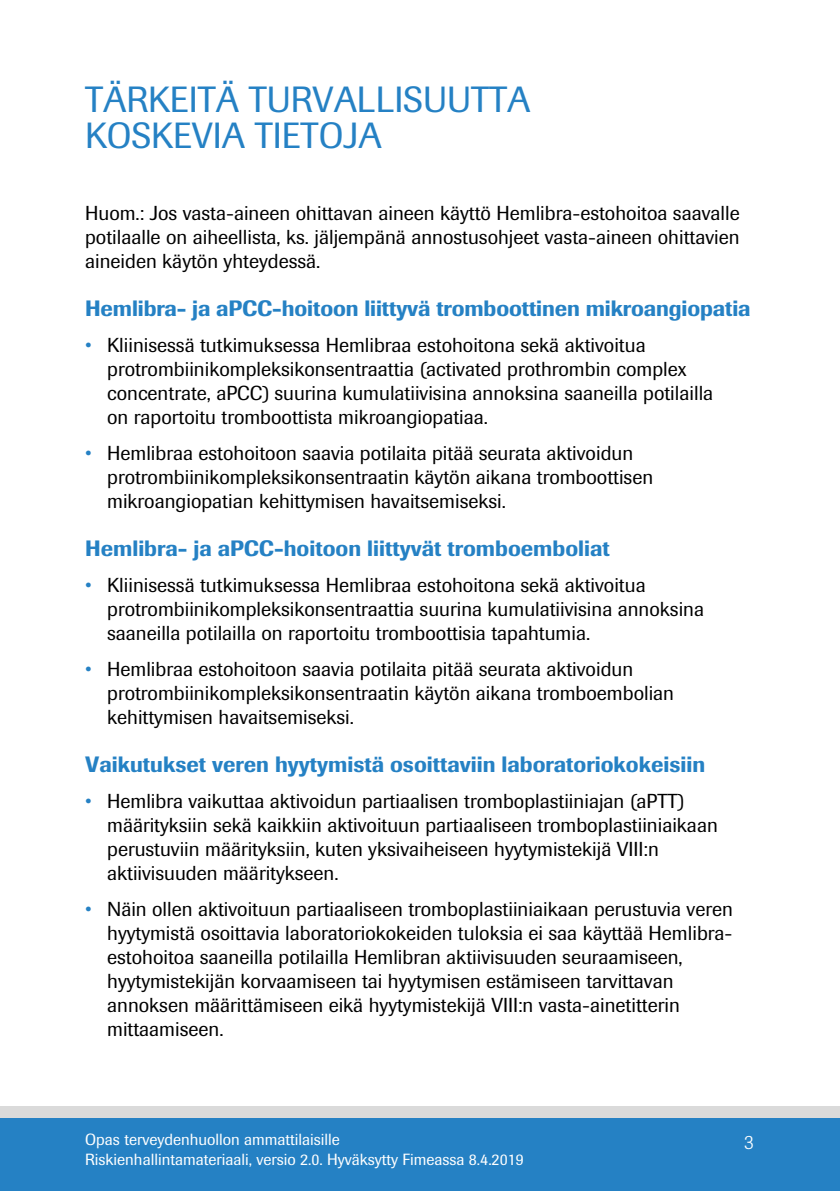
<style>
.page{position:relative;width:840px;height:1191px;background:#fff}
.page>*{position:absolute;margin:0;border:0;box-sizing:border-box;transform-origin:0 0}
.t1{font:36px/36px "Imago";color:#2581c4}
.t2{font:500 22px "Imago";color:#2581c4}
.t3{font:20px/24px "Imago";color:#000}
.t4{font:300 20px "Imago";color:#fff}
.t5{font:16px "Imago";color:#fff}
.s1{color:#2581c4}
</style>
<div class="page">
<div style="left:0;top:1116px;width:839px;height:75px;background:#2581c4"></div>
<div style="left:0;top:1106px;width:839px;height:11px;background:#dadada"></div>
<h1 class="t1" style="left:85px;top:82px;width:446px">TÄRKEITÄ TURVALLISUUTTA<br>KOSKEVIA TIETOJA</h1>
<p class="t3" style="left:85px;top:201px;width:655px;text-align:justify">Huom.: Jos vasta-aineen ohittavan aineen käyttö Hemlibra-estohoitoa saavalle potilaalle on aiheellista, ks. jäljempänä annostusohjeet vasta-aineen ohittavien aineiden käytön yhteydessä.</p>
<p class="t2" style="left:85px;top:295px;width:666px">Hemlibra- ja aPCC-hoitoon liittyvä tromboottinen mikroangiopatia</p>
<p class="t3" style="left:107px;top:333px;width:607px;text-indent:-22px"><span class="s1">•</span> Kliinisessä tutkimuksessa Hemlibraa estohoitona sekä aktivoitua protrombiinikompleksikonsentraattia (activated prothrombin complex concentrate, aPCC) suurina kumulatiivisina annoksina saaneilla potilailla on raportoitu tromboottista mikroangiopatiaa.</p>
<p class="t3" style="left:107px;top:441px;width:547px;text-indent:-22px"><span class="s1">•</span> Hemlibraa estohoitoon saavia potilaita pitää seurata aktivoidun protrombiinikompleksikonsentraatin käytön aikana tromboottisen mikroangiopatian kehittymisen havaitsemiseksi.</p>
<p class="t2" style="left:85px;top:535px;width:526px">Hemlibra- ja aPCC-hoitoon liittyvät tromboemboliat</p>
<p class="t3" style="left:107px;top:573px;width:598px;text-indent:-22px"><span class="s1">•</span> Kliinisessä tutkimuksessa Hemlibraa estohoitona sekä aktivoitua protrombiinikompleksikonsentraattia suurina kumulatiivisina annoksina saaneilla potilailla on raportoitu tromboottisia tapahtumia.</p>
<p class="t3" style="left:107px;top:657px;width:568px;text-indent:-22px"><span class="s1">•</span> Hemlibraa estohoitoon saavia potilaita pitää seurata aktivoidun protrombiinikompleksikonsentraatin käytön aikana tromboembolian kehittymisen havaitsemiseksi.</p>
<p class="t2" style="left:85px;top:751px;width:621px">Vaikutukset veren hyytymistä osoittaviin laboratoriokokeisiin</p>
<p class="t3" style="left:107px;top:789px;width:612px;text-indent:-22px"><span class="s1">•</span> Hemlibra vaikuttaa aktivoidun partiaalisen tromboplastiiniajan (aPTT) määrityksiin sekä kaikkiin aktivoituun partiaaliseen tromboplastiiniaikaan perustuviin määrityksiin, kuten yksivaiheiseen hyytymistekijä VIII:n aktiivisuuden määritykseen.</p>
<p class="t3" style="left:107px;top:897px;width:627px;text-indent:-22px"><span class="s1">•</span> Näin ollen aktivoituun partiaaliseen tromboplastiiniaikaan perustuvia veren hyytymistä osoittavia laboratoriokokeiden tuloksia ei saa käyttää Hemlibra&shy;estohoitoa saaneilla potilailla Hemlibran aktiivisuuden seuraamiseen, hyytymistekijän korvaamiseen tai hyytymisen estämiseen tarvittavan annoksen määrittämiseen eikä hyytymistekijä VIII:n vasta-ainetitterin mittaamiseen.</p>
<p class="t5" style="left:85px;top:1130px;width:256px">Opas terveydenhuollon ammattilaisille</p>
<p class="t4" style="left:743px;top:1130px;width:11px">3</p>
<p class="t5" style="left:85px;top:1150px;width:439px">Riskienhallintamateriaali, versio 2.0. Hyväksytty Fimeassa 8.4.2019</p>
</div>
